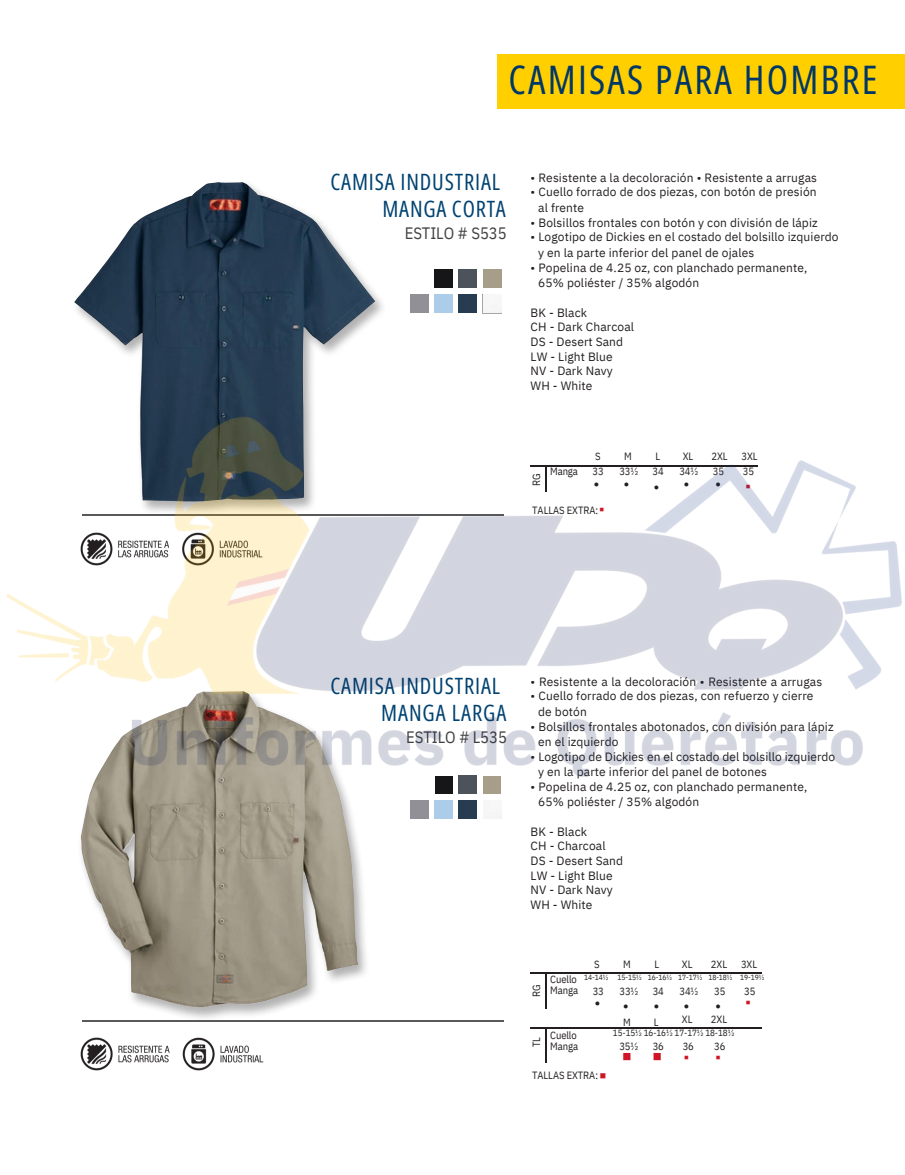
<style>
.page{position:relative;width:905px;height:1175px;background:#fff}
.page>*{position:absolute;margin:0;border:0;box-sizing:border-box;transform-origin:0 0}
.t1{font:39.3px "Open Sans Condensed";letter-spacing:.06em;color:#003767}
.t2{font:22.5px "Open Sans Condensed";letter-spacing:.04em;color:#004372}
.t3{font:16.5px "IBM Plex Sans Cond";letter-spacing:-.005em;color:#414042}
.t4{font:12px/14.7px "IBM Plex Sans";letter-spacing:.01em;color:#231f20}
.t5{font:10.5px/14.7px "IBM Plex Sans Cond";letter-spacing:-.005em;color:#231f20}
.t6{font:9px "IBM Plex Sans Cond";letter-spacing:-.005em;color:#231f20}
.t7{font:9px "Arimo";color:#231f20}
.t8{font:9px "Montserrat";color:#ce1627}
.t9{font:9px "Noto Sans CJ Ksc";color:#ce1627}
.t10{font:7.5px "IBM Plex Sans Cond";letter-spacing:-.005em;color:#231f20}
.s1{font-family:"Arimo";color:#ce1627}
</style>
<div class="page">
<img style="left:74px;top:182px;width:301px;height:196px">
<img style="left:80px;top:797px;width:286px;height:222px">
<img style="left:81px;top:797px;width:226px;height:210px">
<div style="left:434px;top:270px;width:18px;height:18px;background:#161619"></div>
<div style="left:483px;top:270px;width:19px;height:18px;background:#a69e88"></div>
<svg style="left:482px;top:294px;width:20px;height:19px"></svg>
<hr style="left:82px;top:1020px;width:421px;height:1px;background:#58595b">
<div style="left:497px;top:54px;width:407px;height:54px;background:#ffcf00"></div>
<img style="left:459px;top:270px;width:18px;height:18px">
<img style="left:459px;top:295px;width:18px;height:18px">
<img style="left:483px;top:295px;width:18px;height:18px">
<img style="left:459px;top:801px;width:18px;height:18px">
<img style="left:483px;top:812px;width:18px;height:7px">
<img style="left:80px;top:1037px;width:184px;height:34px">
<hr style="left:530px;top:1028px;width:231px;height:1px;background:#231f20">
<hr style="left:546px;top:1028px;width:1px;height:34px;background:#231f20">
<hr style="left:530px;top:972px;width:231px;height:1px;background:#231f20">
<hr style="left:546px;top:972px;width:1px;height:36px;background:#231f20">
<img style="left:7px;top:378px;width:895px;height:419px">
<h5 class="t1" style="left:508px;top:52px;width:370px">CAMISAS PARA HOMBRE</h5>
<p class="t2" style="left:330px;top:166px;width:171px">CAMISA INDUSTRIAL</p>
<p class="t2" style="left:382px;top:193px;width:125px">MANGA CORTA</p>
<p class="t3" style="left:405px;top:222px;width:103px">ESTILO # S535</p>
<h4 class="t4" style="left:530px;top:170px;width:288px">• Resistente a la decoloración • Resistente a arrugas</h4>
<h4 class="t4" style="left:530px;top:184px;width:287px">• Cuello forrado de dos piezas, con botón de presión</h4>
<p class="t4" style="left:538px;top:200px;width:47px">al frente</p>
<p class="t4" style="left:530px;top:215px;width:288px">• Bolsillos frontales con botón y con división de lápiz</p>
<p class="t4" style="left:530px;top:229px;width:309px">• Logotipo de Dickies en el costado del bolsillo izquierdo</p>
<h3 class="t4" style="left:538px;top:245px;width:218px">y en la parte inferior del panel de ojales</h3>
<h4 class="t4" style="left:530px;top:260px;width:278px">• Popelina de 4.25 oz, con planchado permanente,</h4>
<h4 class="t4" style="left:538px;top:275px;width:163px">65% poliéster / 35% algodón</h4>
<h4 class="t4" style="left:530px;top:305px;width:105px">BK - Black<br>CH - Dark Charcoal<br>DS - Desert Sand<br>LW - Light Blue<br>NV - Dark Navy<br>WH - White</h4>
<h5 class="t5" style="left:592px;top:449px;width:13px">S<br>33</h5>
<h5 class="t7" style="left:594px;top:479px;width:7px">●</h5>
<h5 class="t5" style="left:550px;top:464px;width:29px">Manga</h5>
<h5 class="t5" style="left:532px;top:502px;width:67px">TALLAS EXTRA:</h5>
<p class="t5" style="left:529px;top:486px;width:14px;rotate:-90deg">RG</p>
<p class="t8" style="left:599px;top:503px;width:7px">■</p>
<h5 class="t5" style="left:619px;top:449px;width:20px;text-align:center">M<br>33½</h5>
<h5 class="t7" style="left:624px;top:479px;width:7px">●</h5>
<h6 class="t5" style="left:652px;top:449px;width:13px">L<br>34</h6>
<p class="t5" style="left:679px;top:449px;width:20px;text-align:center">XL<br>34½</p>
<p class="t7" style="left:684px;top:479px;width:7px">●</p>
<h6 class="t7" style="left:654px;top:482px;width:7px">●</h6>
<p class="t5" style="left:711px;top:449px;width:18px">2XL<br>35</p>
<p class="t7" style="left:715px;top:479px;width:7px">●</p>
<h5 class="t5" style="left:741px;top:449px;width:18px">3XL<br>35</h5>
<p class="t8" style="left:745px;top:480px;width:7px">■</p>
<h5 class="t2" style="left:330px;top:670px;width:171px">CAMISA INDUSTRIAL</h5>
<h5 class="t2" style="left:381px;top:697px;width:127px">MANGA LARGA</h5>
<h5 class="t3" style="left:406px;top:726px;width:102px">ESTILO # L535</h5>
<h4 class="t4" style="left:530px;top:674px;width:293px">• Resistente a la decoloración • Resistente a arrugas</h4>
<h4 class="t4" style="left:530px;top:688px;width:284px">• Cuello forrado de dos piezas, con refuerzo y cierre</h4>
<p class="t4" style="left:538px;top:704px;width:50px">de botón</p>
<h4 class="t4" style="left:530px;top:719px;width:304px">• Bolsillos frontales abotonados, con división para lápiz</h4>
<p class="t4" style="left:538px;top:734px;width:82px">en el izquierdo</p>
<p class="t4" style="left:530px;top:749px;width:306px">• Logotipo de Dickies en el costado del bolsillo izquierdo</p>
<p class="t4" style="left:538px;top:764px;width:230px">y en la parte inferior del panel de botones</p>
<p class="t4" style="left:530px;top:779px;width:278px">• Popelina de 4.25 oz, con planchado permanente,</p>
<h4 class="t4" style="left:538px;top:794px;width:163px">65% poliéster / 35% algodón</h4>
<p class="t4" style="left:530px;top:824px;width:94px">BK - Black<br>CH - Charcoal<br>DS - Desert Sand<br>LW - Light Blue<br>NV - Dark Navy<br>WH - White</p>
<p class="t5" style="left:529px;top:997px;width:14px;rotate:-90deg">RG</p>
<p class="t5" style="left:529px;top:1047px;width:12px;rotate:-90deg">TL</p>
<h2 class="t5" style="left:594px;top:956px;width:7px">S</h2>
<h3 class="t5" style="left:623px;top:956px;width:9px">M</h3>
<p class="t5" style="left:654px;top:956px;width:6px">L</p>
<h4 class="t5" style="left:682px;top:956px;width:12px">XL</h4>
<h4 class="t5" style="left:711px;top:956px;width:18px">2XL</h4>
<h4 class="t5" style="left:741px;top:956px;width:18px">3XL</h4>
<h4 class="t5" style="left:550px;top:973px;width:29px;line-height:11.2px">Cuello<br>Manga</h4>
<h4 class="t10" style="left:584px;top:971px;width:182px">14-14½ 15-15½ 16-16½ 17-17½ 18-18½ 19-19½</h4>
<h4 class="t5" style="left:592px;top:983px;width:13px">33</h4>
<p class="t5" style="left:619px;top:983px;width:20px">33½</p>
<p class="t5" style="left:652px;top:983px;width:13px">34</p>
<h4 class="t5" style="left:679px;top:983px;width:20px">34½</h4>
<p class="t5" style="left:714px;top:983px;width:13px">35</p>
<p class="t5" style="left:744px;top:983px;width:13px">35</p>
<p class="t7" style="left:594px;top:998px;width:7px">●</p>
<p class="t8" style="left:745px;top:996px;width:7px">■</p>
<p class="t7" style="left:623px;top:1000px;width:7px">●</p>
<h4 class="t5" style="left:623px;top:1014px;width:9px">M</h4>
<p class="t7" style="left:654px;top:1000px;width:7px">●</p>
<p class="t5" style="left:654px;top:1014px;width:6px">L</p>
<p class="t7" style="left:684px;top:1000px;width:7px">●</p>
<p class="t7" style="left:715px;top:1000px;width:7px">●</p>
<h5 class="t5" style="left:682px;top:1012px;width:12px">XL</h5>
<h5 class="t5" style="left:711px;top:1012px;width:18px">2XL</h5>
<h5 class="t5" style="left:550px;top:1029px;width:29px;line-height:11.2px">Cuello<br>Manga</h5>
<h6 class="t6" style="left:613px;top:1027px;width:123px">15-15½ 16-16½ 17-17½ 18-18½</h6>
<p class="t5" style="left:619px;top:1038px;width:20px">35½</p>
<p class="t9" style="left:622px;top:1049px;width:10px">■</p>
<h6 class="t5" style="left:652px;top:1038px;width:13px">36</h6>
<h6 class="t9" style="left:652px;top:1049px;width:10px">■</h6>
<h6 class="t5" style="left:682px;top:1038px;width:13px">36</h6>
<h6 class="t8" style="left:684px;top:1051px;width:7px">■</h6>
<p class="t5" style="left:714px;top:1038px;width:13px">36</p>
<p class="t8" style="left:715px;top:1051px;width:7px">■</p>
<p class="t5" style="left:532px;top:1067px;width:75px">TALLAS EXTRA: <span class="s1">■</span></p>
</div>
